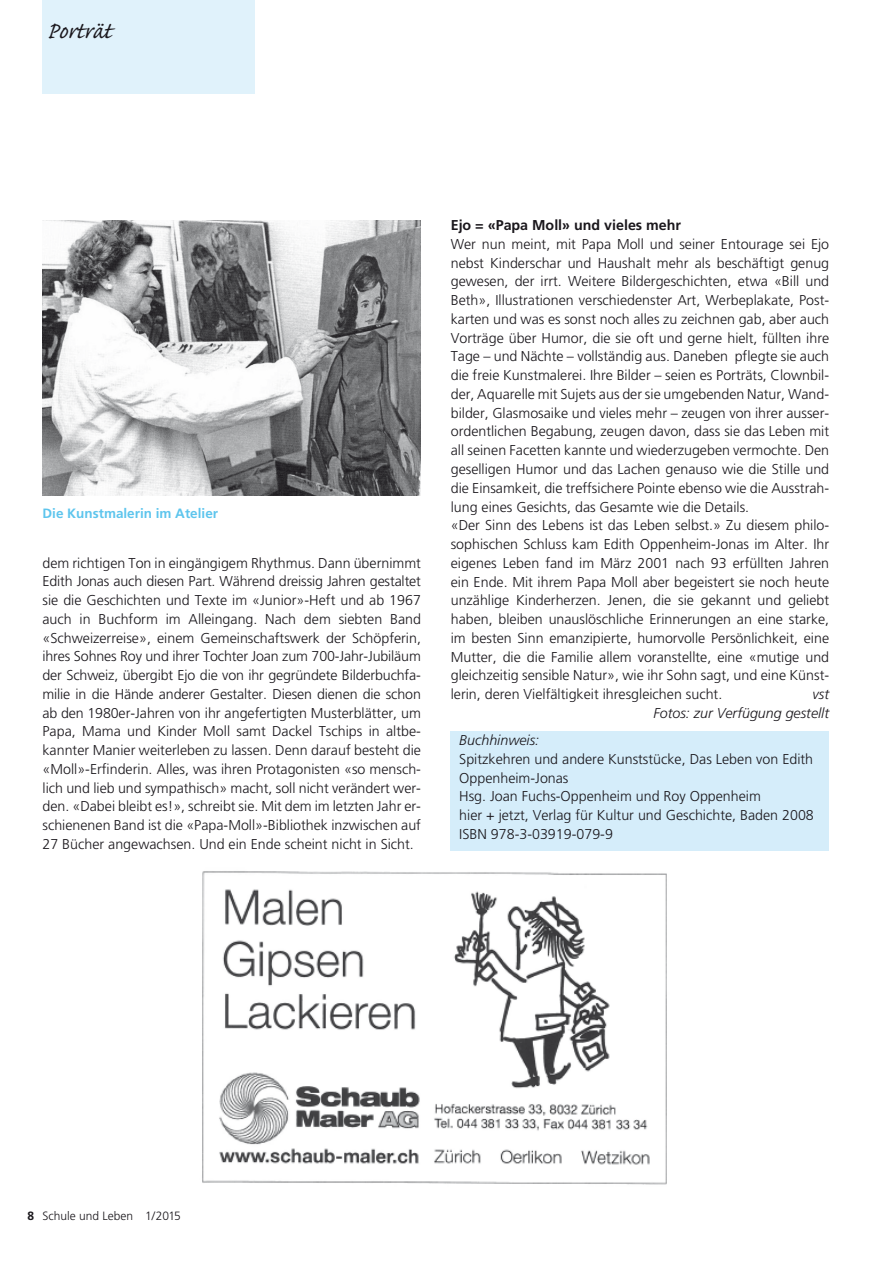
<style>
.page{position:relative;width:893px;height:1263px;background:#fff}
.page>*{position:absolute;margin:0;border:0;box-sizing:border-box;transform-origin:0 0}
.t1{font:30px "Caflisch Script";color:#1a171c}
.t2{font:300 14.25px/18.8px "Frutiger";color:#1a171c}
.t3{font:italic 300 14.25px/18.8px "Frutiger";color:#1a171c;text-align:right}
.t4{font:700 14.25px "Frutiger";color:#1a171c}
.t5{font:700 13.5px "Frutiger";color:#5ec5ed}
.t6{font:300 12px "Frutiger";color:#1a171c}
.s1{font-weight:700}
</style>
<div class="page">
<div style="left:451px;top:731px;width:378px;height:119px;background:#d5edfa"></div>
<div style="left:43px;top:0;width:212px;height:94px;background:#e0f2fb"></div>
<hr style="left:892px;top:222px;width:1px;height:937px;background:#009ee0">
<img style="left:43px;top:221px;width:378px;height:274px">
<img style="left:202px;top:871px;width:465px;height:314px">
<h1 class="t1" style="left:47px;top:20px;width:67px">Porträt</h1>
<p class="t5" style="left:43px;top:508px;width:177px">Die Kunstmalerin im Atelier</p>
<p class="t2" style="left:43px;top:554px;width:380px;text-align:justify">dem richtigen Ton in eingängigem Rhythmus. Dann übernimmt Edith Jonas auch diesen Part. Während dreissig Jahren gestaltet sie die Geschichten und Texte im «Junior»-Heft und ab 1967 auch in Buchform im Alleingang. Nach dem siebten Band «Schweizerreise», einem Gemeinschaftswerk der Schöpferin, ihres Sohnes Roy und ihrer Tochter Joan zum 700-Jahr-Jubiläum der Schweiz, übergibt Ejo die von ihr gegründete Bilderbuchfa&shy;milie in die Hände anderer Gestalter. Diesen dienen die schon ab den 1980er-Jahren von ihr angefertigten Musterblätter, um Papa, Mama und Kinder Moll samt Dackel Tschips in altbe&shy;kannter Manier weiterleben zu lassen. Denn darauf besteht die «Moll»-Erfinderin. Alles, was ihren Protagonisten «so mensch&shy;lich und lieb und sympathisch» macht, soll nicht verändert wer&shy;den. «Dabei bleibt es!», schreibt sie. Mit dem im letzten Jahr er&shy;schienenen Band ist die «Papa-Moll»-Bibliothek inzwischen auf 27 Bücher angewachsen. Und ein Ende scheint nicht in Sicht.</p>
<p class="t4" style="left:451px;top:219px;width:232px">Ejo = «Papa Moll» und vieles mehr</p>
<p class="t2" style="left:451px;top:236px;width:380px">Wer nun meint, mit Papa Moll und seiner Entourage sei Ejo nebst Kinderschar und Haushalt mehr als beschäftigt genug gewesen, der irrt. Weitere Bildergeschichten, etwa «Bill und Beth», Illustrationen verschiedenster Art, Werbeplakate, Post&shy;karten und was es sonst noch alles zu zeichnen gab, aber auch Vorträge über Humor, die sie oft und gerne hielt, füllten ihre Tage – und Nächte – vollständig aus. Daneben pflegte sie auch die freie Kunstmalerei. Ihre Bilder – seien es Porträts, Clownbil&shy;der, Aquarelle mit Sujets aus der sie umgebenden Natur, Wand&shy;bilder, Glasmosaike und vieles mehr – zeugen von ihrer ausser&shy;ordentlichen Begabung, zeugen davon, dass sie das Leben mit all seinen Facetten kannte und wiederzugeben vermochte. Den geselligen Humor und das Lachen genauso wie die Stille und die Einsamkeit, die treffsichere Pointe ebenso wie die Ausstrah&shy;lung eines Gesichts, das Gesamte wie die Details.<br>«Der Sinn des Lebens ist das Leben selbst.» Zu diesem philo&shy;sophischen Schluss kam Edith Oppenheim-Jonas im Alter. Ihr eigenes Leben fand im März 2001 nach 93 erfüllten Jahren ein Ende. Mit ihrem Papa Moll aber begeistert sie noch heute unzählige Kinderherzen. Jenen, die sie gekannt und geliebt haben, bleiben unauslöschliche Erinnerungen an eine starke, im besten Sinn emanzipierte, humorvolle Persönlichkeit, eine Mutter, die die Familie allem voranstellte, eine «mutige und gleichzeitig sensible Natur», wie ihr Sohn sagt, und eine Künst&shy;lerin, deren Vielfältigkeit ihresgleichen sucht.</p>
<p class="t3" style="left:653px;top:686px;width:177px">vst<br>Fotos: zur Verfügung gestellt</p>
<p class="t3" style="left:459px;top:732px;width:81px">Buchhinweis:</p>
<p class="t2" style="left:459px;top:751px;width:356px">Spitzkehren und andere Kunststücke, Das Leben von Edith Oppenheim-Jonas<br>Hsg. Joan Fuchs-Oppenheim und Roy Oppenheim<br>hier + jetzt, Verlag für Kultur und Geschichte, Baden 2008<br>ISBN 978-3-03919-079-9</p>
<p class="t6" style="left:27px;top:1211px;width:155px"><span class="s1">8</span> Schule und Leben 1/2015</p>
</div>
